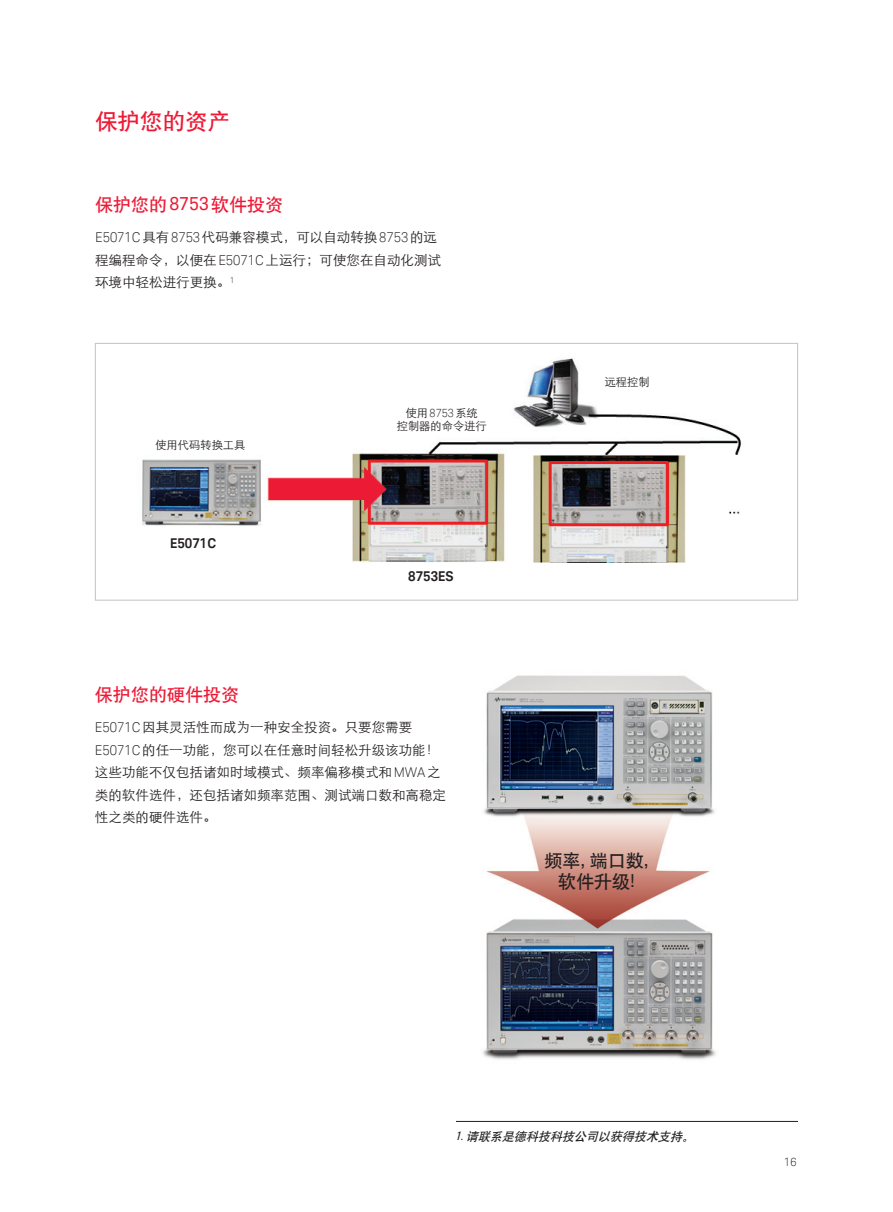
<style>
.page{position:relative;width:893px;height:1212px;background:#fff}
.page>*{position:absolute;margin:0;border:0;box-sizing:border-box;transform-origin:0 0}
.t1{font:22.5px "H Yb 1 gj";color:#ed1a36}
.t2{font:18px "H Yb 1 gj";color:#ed1a36}
.t3{font:18px/21.6px "H Yb 1 gj";color:#231f20;text-align:center}
.t4{font:13.5px/22.5px "ST Xihei";color:#231f20}
.t5{font:700 13.5px "Keysight Sans";color:#231f20}
.t6{font:italic 12px "H Yb 1 gj";color:#231f20}
.t7{font:11.25px/13.5px "ST Xihei";color:#231f20;text-align:center}
.t8{font:300 11.25px "Keysight Sans";color:#231f20}
.s1{font-family:"Keysight Sans"}
.s2{font-family:"Keysight Sans";font-weight:300}
.s3{font-family:"Agilent Condensed CFF"}
</style>
<div class="page">
<img style="left:483px;top:675px;width:233px;height:385px">
<img style="left:142px;top:358px;width:600px;height:205px">
<div style="left:95px;top:343px;width:703px;height:257px;border:1px solid #c2c3c6"></div>
<hr style="left:456px;top:1121px;width:342px;height:1px;background:#231f20">
<h1 class="t1" style="left:95px;top:110px;width:137px">保护您的资产</h1>
<h2 class="t2" style="left:95px;top:196px;width:189px">保护您的<span class="s1">8753</span>软件投资</h2>
<p class="t4" style="left:95px;top:226px;width:347px"><span class="s2">E5071C</span>具有<span class="s2">8753</span>代码兼容模式，可以自动转换<span class="s2">8753</span>的远程编程命令，以便在<span class="s2">E5071C</span>上运行；可使您在自动化测试环境中轻松进行更换。<sup>1</sup></p>
<p class="t7" style="left:155px;top:438px;width:91px">使用代码转换工具</p>
<p class="t5" style="left:170px;top:535px;width:48px">E5071C</p>
<p class="t7" style="left:397px;top:406px;width:91px">使用<span class="s2">8753</span>系统<br>控制器的命令进行</p>
<p class="t5" style="left:408px;top:567px;width:47px">8753ES</p>
<h2 class="t2" style="left:95px;top:686px;width:146px">保护您的硬件投资</h2>
<p class="t4" style="left:95px;top:716px;width:353px"><span class="s2">E5071C</span>因其灵活性而成为一种安全投资。只要您需要<br><span class="s2">E5071C</span>的任一功能，您可以在任意时间轻松升级该功能！这些功能不仅包括诸如时域模式、频率偏移模式和<span class="s2">MWA</span>之类的软件选件，还包括诸如频率范围、测试端口数和高稳定性之类的硬件选件。</p>
<p class="t7" style="left:605px;top:375px;width:46px">远程控制</p>
<h2 class="t3" style="left:544px;top:850px;width:106px">频率<span class="s1">,</span> 端口数<span class="s1">,</span>软件升级<span class="s1">!</span></h2>
<p class="t6" style="left:455px;top:1130px;width:244px"><span class="s3">1.</span> 请联系是德科技科技公司以获得技术支持。</p>
<p class="t8" style="left:784px;top:1156px;width:14px">16</p>
</div>
